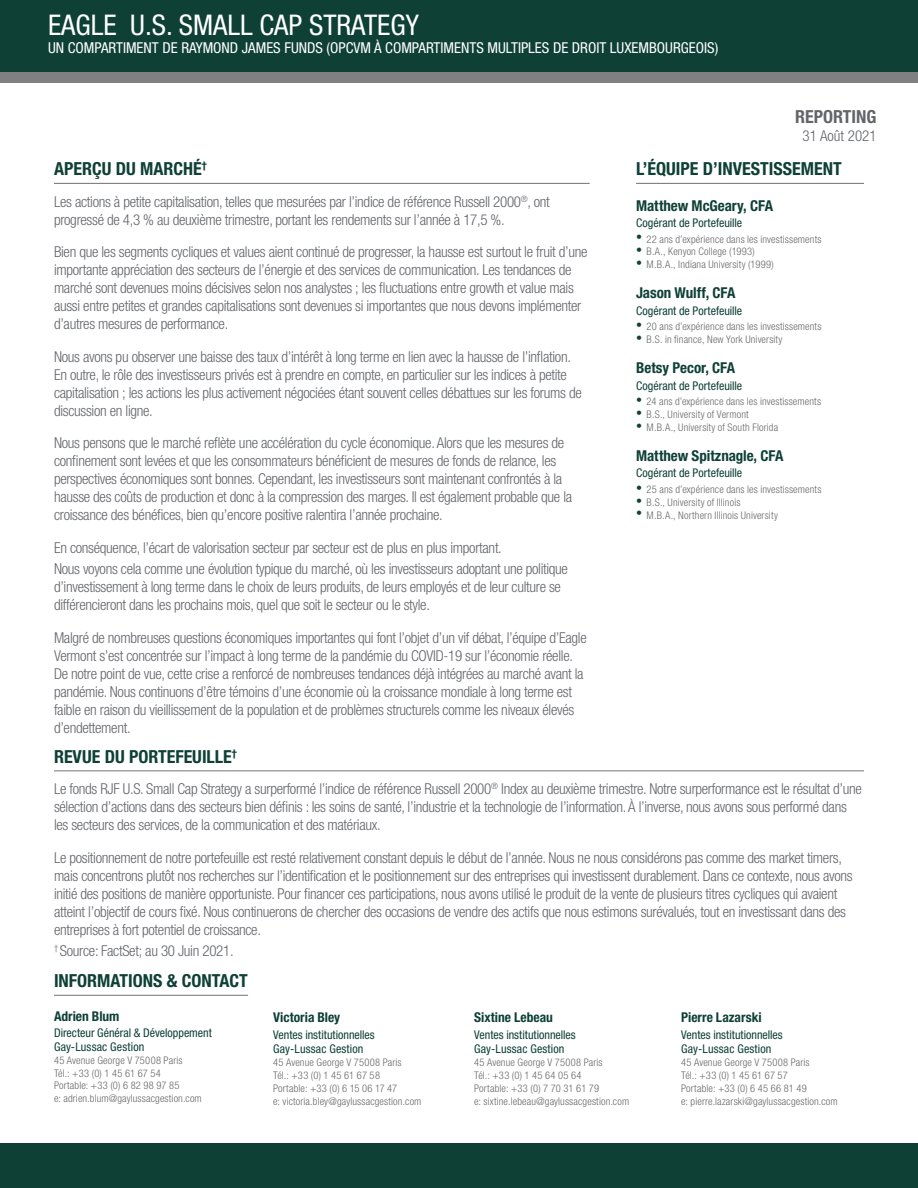
<style>
.page{position:relative;width:918px;height:1188px;background:#fff}
.page>*{position:absolute;margin:0;border:0;box-sizing:border-box;transform-origin:0 0}
.t1{font:condensed 28.5px "Helvetica Neue LT Std";color:#fff}
.Header__Bottom_Line{font:700 condensed 18px "Helvetica Neue LT Std";color:#0e4036}
.t2{font:700 condensed 18px "Helvetica Neue LT Std";color:#63656a}
.t3{font:300 condensed 15px/18px "Helvetica Neue LT Std";letter-spacing:-.02em;color:#63656a}
.t4{font:condensed 15px "Helvetica Neue LT Std";color:#fff}
.S__01__Names_Title{font:700 condensed 15px "Helvetica Neue LT Std";letter-spacing:-.005em;color:#0e4036}
.t5{font:300 condensed 15px "Helvetica Neue LT Std";color:#63656a}
.S__01__Names_Title-2{font:700 condensed 13.5px "Helvetica Neue LT Std";color:#0e4036}
.S__01__Names_Subtitl{font:condensed 12px "Helvetica Neue LT Std";color:#0e4036}
.S__03__Bullet{font:condensed 12px "Helvetica Neue LT Std";letter-spacing:.015em;color:#0e4036}
.S__03__Bullet-2{font:300 condensed 10.5px "Helvetica Neue LT Std";letter-spacing:.015em;color:#68696c}
.S__03__Bullet-3{font:300 condensed 10.5px "Helvetica Neue LT Std";letter-spacing:.035em;color:#68696c}
.s1{font-weight:100;font-size:12px;color:#124137}
</style>
<div class="page">
<div style="left:0;top:1143px;width:918px;height:45px;background:#0e4036"></div>
<hr style="left:636px;top:183px;width:228px;height:1px;background:#808285">
<div style="left:0;top:24px;width:918px;height:58px;background:#808083"></div>
<div style="left:0;top:0;width:918px;height:72px;background:#0e4036"></div>
<hr style="left:54px;top:183px;width:536px;height:1px;background:#808285">
<hr style="left:54px;top:770px;width:810px;height:1px;background:#808285">
<hr style="left:54px;top:995px;width:194px;height:1px;background:#808285">
<p class="t1" style="left:48px;top:9px;width:372px">EAGLE U.S. SMALL CAP STRATEGY</p>
<p class="t4" style="left:48px;top:39px;width:672px">UN COMPARTIMENT DE RAYMOND JAMES FUNDS (OPCVM À COMPARTIMENTS MULTIPLES DE DROIT LUXEMBOURGEOIS)</p>
<p class="t2" style="left:795px;top:106px;width:83px">REPORTING</p>
<p class="t5" style="left:803px;top:127px;width:76px">31 Août 2021</p>
<p class="Header__Bottom_Line" style="left:54px;top:158px;width:154px">APERÇU DU MARCHÉ<sup>†</sup></p>
<p class="t3" style="left:54px;top:192px;width:497px">Les actions à petite capitalisation, telles que mesurées par l’indice de référence Russell 2000<sup>®</sup>, ont progressé de 4,3 % au deuxième trimestre, portant les rendements sur l’année à 17,5 %.</p>
<p class="t3" style="left:54px;top:243px;width:535px">Bien que les segments cycliques et values aient continué de progresser, la hausse est surtout le fruit d’une importante appréciation des secteurs de l’énergie et des services de communication. Les tendances de marché sont devenues moins décisives selon nos analystes ; les fluctuations entre growth et value mais aussi entre petites et grandes capitalisations sont devenues si importantes que nous devons implémenter d’autres mesures de performance.</p>
<p class="t3" style="left:54px;top:347px;width:529px">Nous avons pu observer une baisse des taux d’intérêt à long terme en lien avec la hausse de l’inflation.<br>En outre, le rôle des investisseurs privés est à prendre en compte, en particulier sur les indices à petite capitalisation ; les actions les plus activement négociées étant souvent celles débattues sur les forums de discussion en ligne.</p>
<p class="t3" style="left:54px;top:434px;width:520px">Nous pensons que le marché reflète une accélération du cycle économique. Alors que les mesures de confinement sont levées et que les consommateurs bénéficient de mesures de fonds de relance, les perspectives économiques sont bonnes. Cependant, les investisseurs sont maintenant confrontés à la hausse des coûts de production et donc à la compression des marges. Il est également probable que la croissance des bénéfices, bien qu’encore positive ralentira l’année prochaine.</p>
<p class="t3" style="left:54px;top:539px;width:449px">En conséquence, l’écart de valorisation secteur par secteur est de plus en plus important.</p>
<p class="t3" style="left:54px;top:560px;width:516px">Nous voyons cela comme une évolution typique du marché, où les investisseurs adoptant une politique d’investissement à long terme dans le choix de leurs produits, de leurs employés et de leur culture se différencieront dans les prochains mois, quel que soit le secteur ou le style.</p>
<p class="t3" style="left:54px;top:629px;width:534px">Malgré de nombreuses questions économiques importantes qui font l’objet d’un vif débat, l’équipe d’Eagle Vermont s’est concentrée sur l’impact à long terme de la pandémie du COVID-19 sur l’économie réelle.<br>De notre point de vue, cette crise a renforcé de nombreuses tendances déjà intégrées au marché avant la pandémie. Nous continuons d’être témoins d’une économie où la croissance mondiale à long terme est faible en raison du vieillissement de la population et de problèmes structurels comme les niveaux élevés d’endettement.</p>
<p class="Header__Bottom_Line" style="left:54px;top:745px;width:185px">REVUE DU PORTEFEUILLE<sup>†</sup></p>
<p class="t3" style="left:54px;top:780px;width:809px">Le fonds RJF U.S. Small Cap Strategy a surperformé l’indice de référence Russell 2000<sup>®</sup> Index au deuxième trimestre. Notre surperformance est le résultat d’une sélection d’actions dans des secteurs bien définis : les soins de santé, l’industrie et la technologie de l’information. À l’inverse, nous avons sous performé dans les secteurs des services, de la communication et des matériaux.</p>
<p class="t3" style="left:54px;top:848px;width:800px">Le positionnement de notre portefeuille est resté relativement constant depuis le début de l’année. Nous ne nous considérons pas comme des market timers, mais concentrons plutôt nos recherches sur l’identification et le positionnement sur des entreprises qui investissent durablement. Dans ce contexte, nous avons initié des positions de manière opportuniste. Pour financer ces participations, nous avons utilisé le produit de la vente de plusieurs titres cycliques qui avaient atteint l’objectif de cours fixé. Nous continuerons de chercher des occasions de vendre des actifs que nous estimons surévalués, tout en investissant dans des entreprises à fort potentiel de croissance.</p>
<p class="t3" style="left:54px;top:942px;width:181px"><sup>†</sup> Source: FactSet; au 30 Juin 2021.</p>
<p class="Header__Bottom_Line" style="left:54px;top:970px;width:195px">INFORMATIONS &amp; CONTACT</p>
<p class="S__01__Names_Title-2" style="left:54px;top:1008px;width:67px">Adrien Blum</p>
<p class="S__01__Names_Subtitl" style="left:54px;top:1026px;width:159px">Directeur Général &amp; Développement</p>
<p class="S__03__Bullet" style="left:54px;top:1040px;width:92px">Gay-Lussac Gestion</p>
<p class="S__03__Bullet-2" style="left:54px;top:1054px;width:130px">45 Avenue George V 75008 Paris</p>
<p class="S__03__Bullet-2" style="left:54px;top:1067px;width:108px">Tél.: +33 (0) 1 45 61 67 54</p>
<p class="S__03__Bullet-2" style="left:54px;top:1079px;width:127px">Portable: +33 (0) 6 82 98 97 85</p>
<p class="S__03__Bullet-2" style="left:54px;top:1092px;width:149px">e: adrien.blum@gaylussacgestion.com</p>
<p class="Header__Bottom_Line" style="left:636px;top:158px;width:207px">L’ÉQUIPE D’INVESTISSEMENT</p>
<p class="S__01__Names_Title" style="left:636px;top:196px;width:139px">Matthew McGeary, CFA</p>
<p class="S__01__Names_Subtitl" style="left:636px;top:216px;width:108px">Cogérant de Portefeuille</p>
<p class="S__03__Bullet-2" style="left:636px;top:233px;width:187px"><span class="s1">•</span> 22 ans d’expérience dans les investissements</p>
<p class="S__03__Bullet-2" style="left:636px;top:246px;width:120px"><span class="s1">•</span> B.A., Kenyon College (1993)</p>
<p class="S__03__Bullet-2" style="left:636px;top:258px;width:139px"><span class="s1">•</span> M.B.A., Indiana University (1999)</p>
<p class="S__01__Names_Title" style="left:636px;top:284px;width:101px">Jason Wulff, CFA</p>
<p class="S__01__Names_Subtitl" style="left:636px;top:303px;width:108px">Cogérant de Portefeuille</p>
<p class="S__03__Bullet-2" style="left:636px;top:321px;width:187px"><span class="s1">•</span> 20 ans d’expérience dans les investissements</p>
<p class="S__03__Bullet-2" style="left:636px;top:333px;width:148px"><span class="s1">•</span> B.S. in finance, New York University</p>
<p class="S__01__Names_Title" style="left:636px;top:359px;width:101px">Betsy Pecor, CFA</p>
<p class="S__01__Names_Subtitl" style="left:636px;top:378px;width:108px">Cogérant de Portefeuille</p>
<p class="S__03__Bullet-2" style="left:636px;top:396px;width:186px"><span class="s1">•</span> 24 ans d’expérience dans les investissements</p>
<p class="S__03__Bullet-2" style="left:636px;top:408px;width:114px"><span class="s1">•</span> B.S., University of Vermont</p>
<p class="S__03__Bullet-2" style="left:636px;top:421px;width:144px"><span class="s1">•</span> M.B.A., University of South Florida</p>
<p class="S__01__Names_Title" style="left:636px;top:446px;width:149px">Matthew Spitznagle, CFA</p>
<p class="S__01__Names_Subtitl" style="left:636px;top:466px;width:108px">Cogérant de Portefeuille</p>
<p class="S__03__Bullet-2" style="left:636px;top:483px;width:187px"><span class="s1">•</span> 25 ans d’expérience dans les investissements</p>
<p class="S__03__Bullet-2" style="left:636px;top:496px;width:106px"><span class="s1">•</span> B.S., University of Illinois</p>
<p class="S__03__Bullet-2" style="left:636px;top:509px;width:143px"><span class="s1">•</span> M.B.A., Northern Illinois University</p>
<p class="S__01__Names_Title-2" style="left:474px;top:1010px;width:80px">Sixtine Lebeau</p>
<p class="S__01__Names_Subtitl" style="left:474px;top:1028px;width:103px">Ventes institutionnelles</p>
<p class="S__01__Names_Subtitl" style="left:474px;top:1042px;width:92px">Gay-Lussac Gestion</p>
<p class="S__03__Bullet-2" style="left:474px;top:1056px;width:130px">45 Avenue George V 75008 Paris</p>
<p class="S__03__Bullet-3" style="left:474px;top:1069px;width:109px">Tél.: +33 (0) 1 45 64 05 64</p>
<p class="S__03__Bullet-2" style="left:474px;top:1082px;width:127px">Portable: +33 (0) 7 70 31 61 79</p>
<p class="S__03__Bullet-2" style="left:474px;top:1095px;width:157px">e: sixtine.lebeau@gaylussacgestion.com</p>
<p class="S__01__Names_Title-2" style="left:273px;top:1010px;width:69px">Victoria Bley</p>
<p class="S__01__Names_Subtitl" style="left:273px;top:1028px;width:103px">Ventes institutionnelles</p>
<p class="S__01__Names_Subtitl" style="left:273px;top:1042px;width:92px">Gay-Lussac Gestion</p>
<p class="S__03__Bullet-2" style="left:273px;top:1056px;width:130px">45 Avenue George V 75008 Paris</p>
<p class="S__03__Bullet-2" style="left:273px;top:1069px;width:108px">Tél.: +33 (0) 1 45 61 67 58</p>
<p class="S__03__Bullet-2" style="left:273px;top:1082px;width:126px">Portable: +33 (0) 6 15 06 17 47</p>
<p class="S__03__Bullet-2" style="left:273px;top:1095px;width:150px">e: victoria.bley@gaylussacgestion.com</p>
<p class="S__01__Names_Title-2" style="left:681px;top:1010px;width:82px">Pierre Lazarski</p>
<p class="S__01__Names_Subtitl" style="left:681px;top:1028px;width:103px">Ventes institutionnelles</p>
<p class="S__01__Names_Subtitl" style="left:681px;top:1042px;width:92px">Gay-Lussac Gestion</p>
<p class="S__03__Bullet-2" style="left:681px;top:1056px;width:130px">45 Avenue George V 75008 Paris</p>
<p class="S__03__Bullet-2" style="left:681px;top:1069px;width:108px">Tél.: +33 (0) 1 45 61 67 57</p>
<p class="S__03__Bullet-2" style="left:681px;top:1082px;width:127px">Portable: +33 (0) 6 45 66 81 49</p>
<p class="S__03__Bullet-2" style="left:681px;top:1095px;width:158px">e: pierre.lazarski@gaylussacgestion.com</p>
</div>
